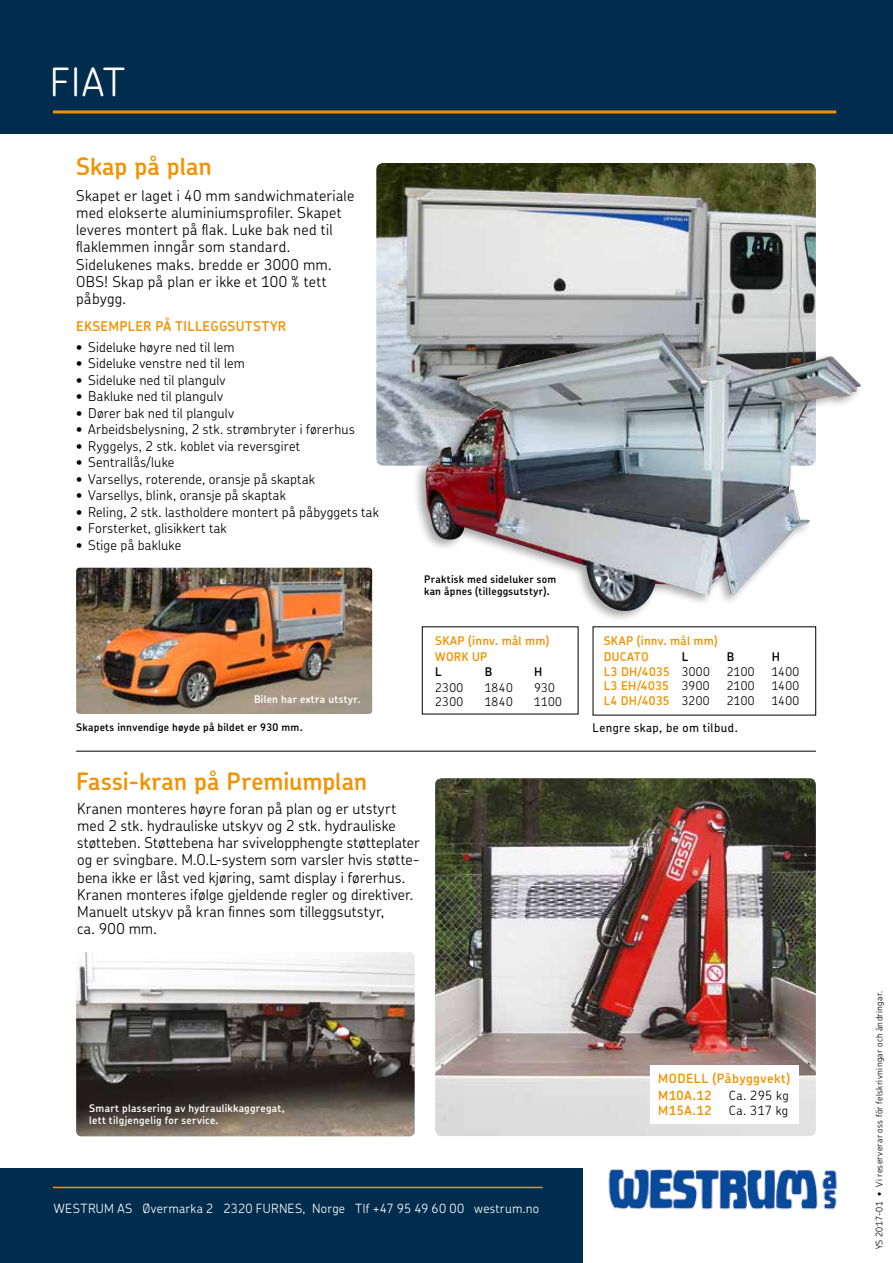
<style>
.page{position:relative;width:893px;height:1263px;background:#fff}
.page>*{position:absolute;margin:0;border:0;box-sizing:border-box;transform-origin:0 0}
.t1{font:300 39px "SKF Chevin";color:#fff}
.t2{font:600 24px "SKF Chevin";color:#f39200}
.t3{font:300 15px/17.2px "SKF Chevin";letter-spacing:.01em;color:#000}
.t4{font:300 13.5px "SKF Chevin";letter-spacing:.015em;color:#000}
.t5{font:600 13.5px "SKF Chevin";letter-spacing:.025em;color:#f39200}
.t6{font:300 12.75px "SKF Chevin";letter-spacing:.025em;color:#fff}
.t7{font:600 12.75px/17.1px "SKF Chevin";letter-spacing:.045em;color:#f39200}
.t8{font:300 12.75px "SKF Chevin";letter-spacing:.035em;color:#000}
.t9{font:600 12px/15.6px "SKF Chevin";letter-spacing:.025em;color:#f39200}
.t10{font:300 12px "SKF Chevin";letter-spacing:.035em;color:#000}
.t11{font:500 12px "SKF Chevin";letter-spacing:.035em;color:#000}
.t12{font:600 12px "SKF Chevin";color:#000}
.t13{font:600 10.5px/12px "SKF Chevin";letter-spacing:.025em;color:#000}
.t14{font:600 10.5px/12px "SKF Chevin";letter-spacing:.025em;color:#fff}
.t15{font:300 9px "SKF Chevin";letter-spacing:.035em;color:#000}
.s1{font-weight:300;color:#000}
</style>
<div class="page">
<img style="left:376px;top:163px;width:440px;height:303px">
<div style="left:413px;top:329px;width:450px;height:294px;background:#000;opacity:.35"></div>
<img style="left:425px;top:333px;width:436px;height:280px">
<div style="left:0;top:0;width:893px;height:134px;background:#002c4d"></div>
<hr style="left:53px;top:110px;width:783px;height:3px;background:#f39200">
<img style="left:76px;top:568px;width:296px;height:146px">
<hr style="left:76px;top:751px;width:740px;height:1px;background:#000">
<img style="left:76px;top:952px;width:339px;height:184px">
<img style="left:435px;top:778px;width:381px;height:358px">
<div style="left:651px;top:1065px;width:148px;height:58px;background:#fff"></div>
<div style="left:0;top:1169px;width:583px;height:94px;background:#002c4d"></div>
<hr style="left:53px;top:1187px;width:490px;height:1px;background:#f39200">
<img style="left:608px;top:1169px;width:229px;height:41px">
<h1 class="t1" style="left:50px;top:57px;width:76px">FIAT</h1>
<h2 class="t2" style="left:76px;top:150px;width:137px">Skap på plan</h2>
<p class="t3" style="left:76px;top:186px;width:280px">Skapet er laget i 40 mm sandwichmateriale med elokserte aluminiumsprofiler. Skapet leveres montert på flak. Luke bak ned til flaklemmen inngår som standard.<br>Sidelukenes maks. bredde er 3000 mm.<br>OBS! Skap på plan er ikke et 100 % tett påbygg.</p>
<p class="t5" style="left:76px;top:317px;width:212px">EKSEMPLER PÅ TILLEGGSUTSTYR</p>
<p class="t4" style="left:76px;top:338px;width:160px">• Sideluke høyre ned til lem</p>
<p class="t4" style="left:76px;top:355px;width:170px">• Sideluke venstre ned til lem</p>
<p class="t4" style="left:76px;top:371px;width:151px">• Sideluke ned til plangulv</p>
<p class="t4" style="left:76px;top:388px;width:148px">• Bakluke ned til plangulv</p>
<p class="t4" style="left:76px;top:404px;width:159px">• Dører bak ned til plangulv</p>
<p class="t4" style="left:76px;top:421px;width:280px">• Arbeidsbelysning, 2 stk. strømbryter i førerhus</p>
<p class="t4" style="left:76px;top:437px;width:225px">• Ryggelys, 2 stk. koblet via reversgiret</p>
<p class="t4" style="left:76px;top:454px;width:100px">• Sentrallås/luke</p>
<p class="t4" style="left:76px;top:470px;width:240px">• Varsellys, roterende, oransje på skaptak</p>
<p class="t4" style="left:76px;top:487px;width:211px">• Varsellys, blink, oransje på skaptak</p>
<p class="t4" style="left:76px;top:503px;width:304px">• Reling, 2 stk. lastholdere montert på påbyggets tak</p>
<p class="t4" style="left:76px;top:520px;width:152px">• Forsterket, glisikkert tak</p>
<p class="t4" style="left:76px;top:536px;width:107px">• Stige på bakluke</p>
<p class="t14" style="left:254px;top:693px;width:108px">Bilen har extra utstyr.</p>
<p class="t13" style="left:76px;top:720px;width:228px">Skapets innvendige høyde på bildet er 930 mm.</p>
<p class="t13" style="left:424px;top:572px;width:134px">Praktisk med sideluker som kan åpnes (tilleggsutstyr).</p>
<p class="t9" style="left:435px;top:633px;width:115px">SKAP (innv. mål mm)<br>WORK UP</p>
<p class="t12" style="left:435px;top:664px;width:8px">L</p>
<p class="t12" style="left:485px;top:664px;width:9px">B</p>
<p class="t12" style="left:534px;top:664px;width:10px">H</p>
<p class="t10" style="left:435px;top:680px;width:30px">2300</p>
<p class="t10" style="left:485px;top:680px;width:30px">1840</p>
<p class="t10" style="left:534px;top:680px;width:22px">930</p>
<p class="t10" style="left:435px;top:693px;width:30px">2300</p>
<p class="t10" style="left:485px;top:693px;width:30px">1840</p>
<p class="t10" style="left:534px;top:693px;width:29px">1100</p>
<h2 class="t2" style="left:76px;top:766px;width:293px">Fassi-kran på Premiumplan</h2>
<p class="t3" style="left:77px;top:799px;width:344px">Kranen monteres høyre foran på plan og er utstyrt med 2 stk. hydrauliske utskyv og 2 stk. hydrauliske støtteben. Støttebena har svivelopphengte støtteplater og er svingbare. M.O.L-system som varsler hvis støtte&shy;bena ikke er låst ved kjøring, samt display i førerhus.<br>Kranen monteres ifølge gjeldende regler og direktiver.<br>Manuelt utskyv på kran finnes som tilleggsutstyr,<br>ca. 900 mm.</p>
<p class="t9" style="left:604px;top:632px;width:115px">SKAP (innv. mål mm)<br>DUCATO</p>
<p class="t12" style="left:682px;top:648px;width:8px">L</p>
<p class="t12" style="left:727px;top:648px;width:9px">B</p>
<p class="t12" style="left:772px;top:648px;width:10px">H</p>
<p class="t9" style="left:604px;top:664px;width:108px">L3 DH/4035 <span class="s1">3000</span></p>
<p class="t10" style="left:727px;top:664px;width:29px">2100</p>
<p class="t10" style="left:772px;top:664px;width:29px">1400</p>
<p class="t9" style="left:604px;top:677px;width:107px">L3 EH/4035 <span class="s1">3900</span></p>
<p class="t10" style="left:727px;top:678px;width:29px">2100</p>
<p class="t10" style="left:772px;top:678px;width:29px">1400</p>
<p class="t9" style="left:604px;top:692px;width:107px">L4 DH/4035 <span class="s1">3200</span></p>
<p class="t10" style="left:727px;top:693px;width:29px">2100</p>
<p class="t10" style="left:772px;top:693px;width:29px">1400</p>
<p class="t11" style="left:592px;top:719px;width:147px">Lengre skap, be om tilbud.</p>
<p class="t14" style="left:89px;top:1102px;width:197px">Smart plassering av hydraulikkaggregat, lett tilgjengelig for service.</p>
<p class="t6" style="left:54px;top:1200px;width:487px">WESTRUM AS Øvermarka 2 2320 FURNES, Norge Tlf +47 95 49 60 00 westrum.no</p>
<p class="t7" style="left:658px;top:1070px;width:133px">MODELL (Påbyggvekt)<br>M10A.12</p>
<p class="t8" style="left:729px;top:1087px;width:61px">Ca. 295 kg</p>
<p class="t7" style="left:658px;top:1102px;width:55px">M15A.12</p>
<p class="t8" style="left:729px;top:1102px;width:61px">Ca. 317 kg</p>
<p class="t15" style="left:873px;top:1249px;width:260px;rotate:-90deg">YS 2017-01 • Vi reserverar oss för felskrivningar och ändringar.</p>
</div>
